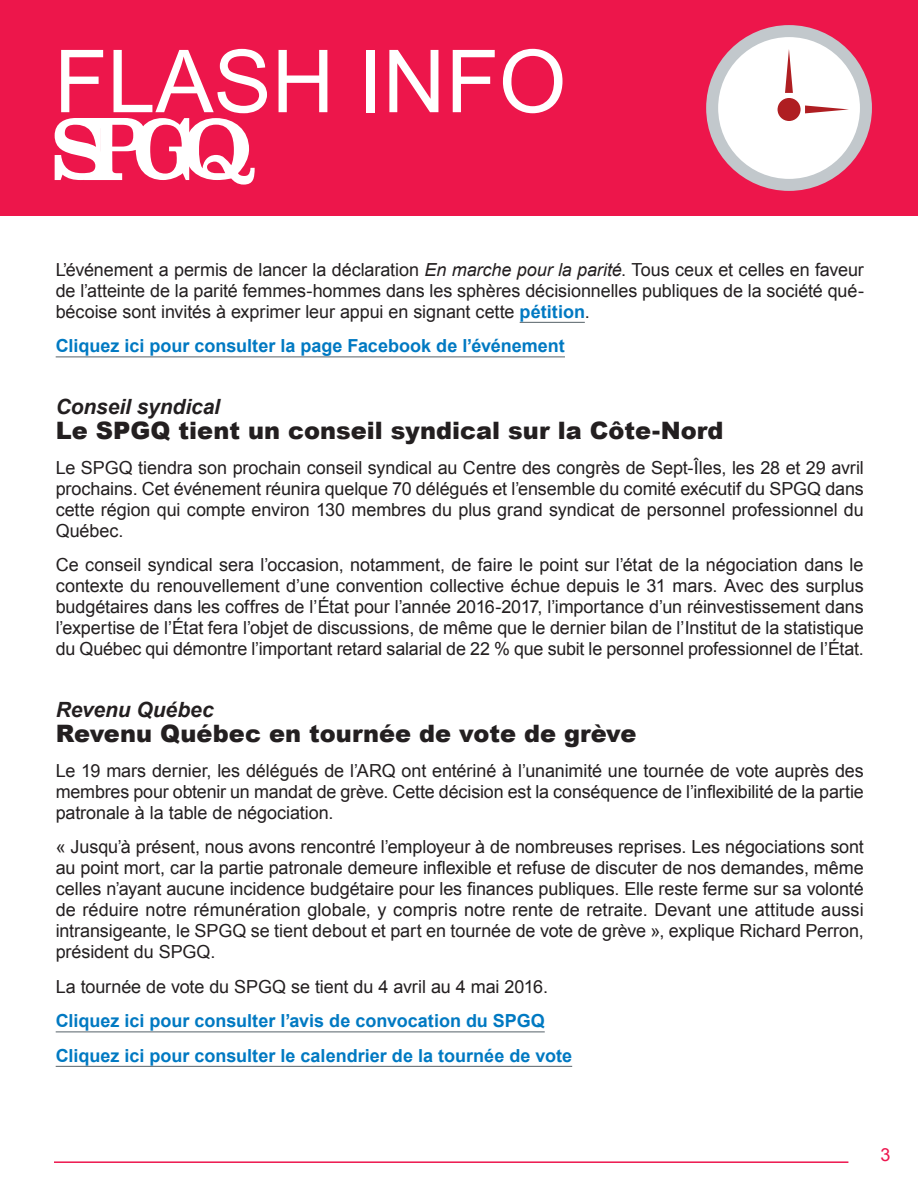
<style>
.page{position:relative;width:918px;height:1188px;background:#fff}
.page>*{position:absolute;margin:0;border:0;box-sizing:border-box;transform-origin:0 0}
.t1{font:87px "Arial";color:#fff}
.t2{font:900 24px "Arial";color:#231f20}
.t3{font:italic 700 21px "Arial";letter-spacing:-.005em;color:#231f20}
.t4{font:18px/21px "Arial";letter-spacing:-.005em;color:#231f20;text-align:justify}
.t5{font:700 18px/34.5px "Arial";color:#0079c2}
.t6{font:18px "Arial";color:#ed154e}
.s1{font-style:italic}
.s2{font-weight:700;color:#0079c2}
</style>
<div class="page">
<div style="left:0;top:0;width:918px;height:216px;background:#ed164b"></div>
<svg style="left:55px;top:118px;width:200px;height:67px"></svg>
<div style="left:712px;top:31px;width:154px;height:154px;background:#fff;border-radius:50%"></div>
<div style="left:706px;top:25px;width:166px;height:166px;border:12px solid #c2c8cc;border-radius:50%"></div>
<svg style="left:785px;top:49px;width:8px;height:44px"></svg>
<svg style="left:805px;top:105px;width:44px;height:8px"></svg>
<div style="left:778px;top:98px;width:23px;height:23px;background:#af1e22;border-radius:50%"></div>
<hr style="left:54px;top:1161px;width:794px;height:2px;background:#ed154e">
<hr style="left:520px;top:322px;width:65px;height:1px;background:#697379">
<hr style="left:56px;top:356px;width:509px;height:1px;background:#697379">
<hr style="left:56px;top:1031px;width:489px;height:1px;background:#697379">
<hr style="left:56px;top:1066px;width:516px;height:1px;background:#697379">
<h1 class="t1" style="left:54px;top:25px;width:514px">flash info</h1>
<p class="t4" style="left:56px;top:259px;width:810px">L’événement a permis de lancer la déclaration <span class="s1">En marche pour la parité</span>. Tous ceux et celles en faveur de l’atteinte de la parité femmes-hommes dans les sphères décisionnelles publiques de la société qué&shy;bécoise sont invités à exprimer leur appui en signant cette <span class="s2">pétition</span>.</p>
<p class="t5" style="left:56px;top:329px;width:511px">Cliquez ici pour consulter la page Facebook de l’événement</p>
<p class="t3" style="left:56px;top:393px;width:166px">Conseil syndical</p>
<h2 class="t2" style="left:56px;top:413px;width:669px">Le SPGQ tient un conseil syndical sur la Côte-Nord</h2>
<p class="t4" style="left:56px;top:457px;width:810px">Le SPGQ tiendra son prochain conseil syndical au Centre des congrès de Sept-Îles, les 28 et 29 avril prochains. Cet événement réunira quelque 70 délégués et l’ensemble du comité exécutif du SPGQ dans cette région qui compte environ 130 membres du plus grand syndicat de personnel professionnel du Québec.</p>
<p class="t4" style="left:56px;top:555px;width:810px">Ce conseil syndical sera l’occasion, notamment, de faire le point sur l’état de la négociation dans le contexte du renouvellement d’une convention collective échue depuis le 31 mars. Avec des surplus budgétaires dans les coffres de l’État pour l’année 2016-2017, l’importance d’un réinvestissement dans l’expertise de l’État fera l’objet de discussions, de même que le dernier bilan de l’I nstitut de la statistique du Québec qui démontre l’important retard salarial de 22 % que subit le personnel professionnel de l’État.</p>
<p class="t3" style="left:56px;top:696px;width:160px">Revenu Québec</p>
<h2 class="t2" style="left:56px;top:716px;width:582px">Revenu Québec en tournée de vote de grève</h2>
<p class="t4" style="left:56px;top:760px;width:810px">Le 19 mars dernier, les délégués de l’ARQ ont entériné à l’unanimité une tournée de vote auprès des membres pour obtenir un mandat de grève. Cette décision est la conséquence de l’inflexibilité de la partie patronale à la table de négociation.</p>
<p class="t4" style="left:56px;top:837px;width:810px">« Jusqu’à présent, nous avons rencontré l’employeur à de nombreuses reprises. Les négociations sont au point mort, car la partie patronale demeure inflexible et refuse de discuter de nos demandes, même celles n’ayant aucune incidence budgétaire pour les finances publiques. Elle reste ferme sur sa volonté de réduire notre rémunération globale, y compris notre rente de retraite. Devant une attitude aussi intransigeante, le SPGQ se tient debout et part en tournée de vote de grève », explique Richard Perron, président du SPGQ.</p>
<p class="t4" style="left:56px;top:976px;width:494px">La tournée de vote du SPGQ se tient du 4 avril au 4 mai 2016.</p>
<p class="t5" style="left:56px;top:1004px;width:518px">Cliquez ici pour consulter l’avis de convocation du SPGQ<br>Cliquez ici pour consulter le calendrier de la tournée de vote</p>
<p class="t6" style="left:880px;top:1142px;width:12px">3</p>
</div>
